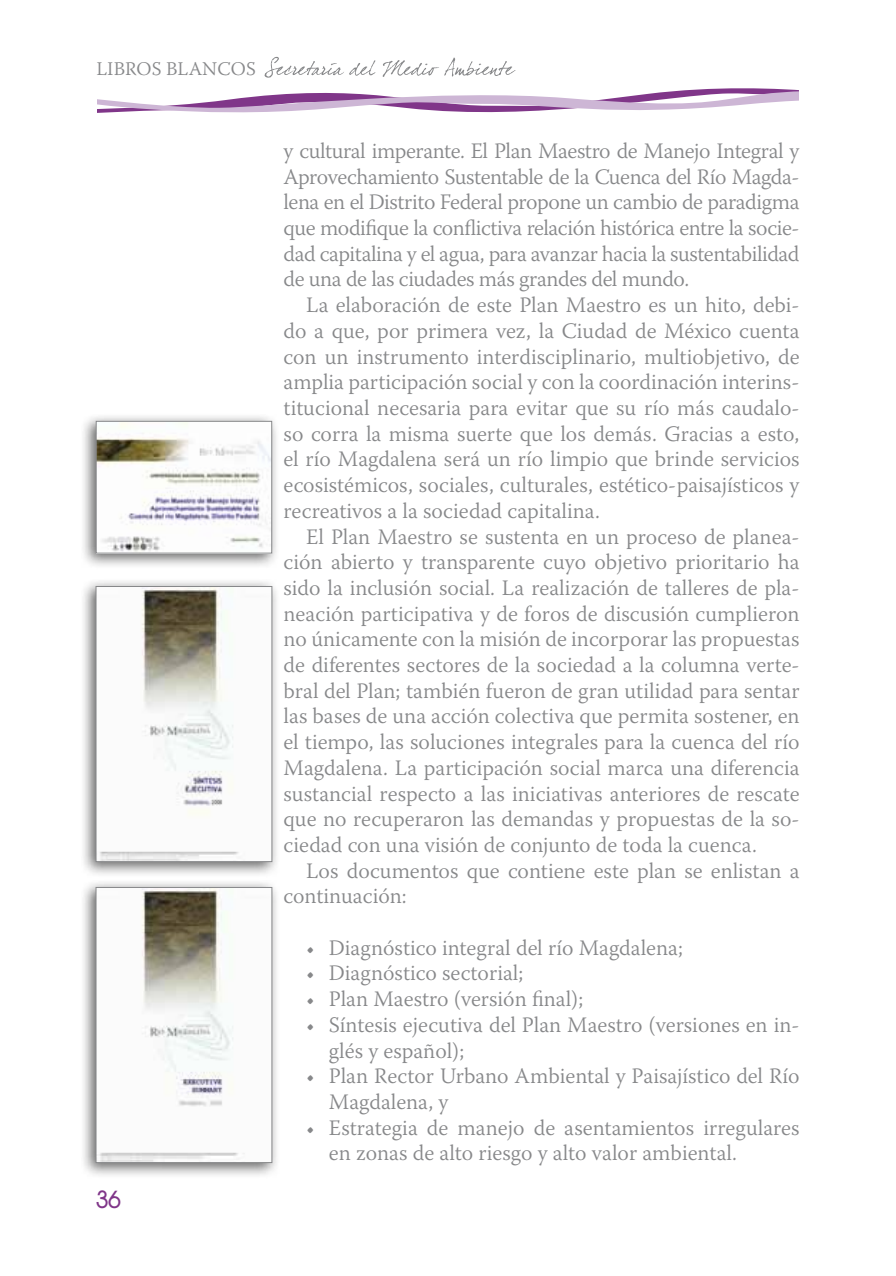
<style>
.page{position:relative;width:896px;height:1276px;background:#fff}
.page>*{position:absolute;margin:0;border:0;box-sizing:border-box;transform-origin:0 0}
.t1{font:700 24px "Quinfo";color:#803689}
.t2{font:300 22px/25.6px "Warnock Pro";color:#87888a}
.t3{font:300 19.2px "Warnock Pro";letter-spacing:.01em;color:#87888a}
</style>
<div class="page">
<svg style="left:97px;top:57px;width:702px;height:56px"></svg>
<div style="left:80px;top:413px;width:200px;height:157px;background:#000;opacity:.6"></div>
<img style="left:98px;top:423px;width:172px;height:128px">
<div style="left:96px;top:421px;width:176px;height:132px;border:1px solid #87888a"></div>
<div style="left:79px;top:578px;width:201px;height:300px;background:#000;opacity:.6"></div>
<img style="left:98px;top:588px;width:172px;height:272px">
<div style="left:96px;top:586px;width:176px;height:276px;border:1px solid #87888a"></div>
<div style="left:79px;top:879px;width:201px;height:300px;background:#000;opacity:.6"></div>
<img style="left:98px;top:889px;width:172px;height:272px">
<div style="left:96px;top:887px;width:176px;height:276px;border:1px solid #87888a"></div>
<p class="t3" style="left:96px;top:57px;width:161px">LIBROS BLANCOS</p>
<p class="t1" style="left:96px;top:1185px;width:26px">36</p>
<p class="t2" style="left:283px;top:138px;width:518px;text-align:justify">y cultural imperante. El Plan Maestro de Manejo Integral y Aprovechamiento Sustentable de la Cuenca del Río Magda&shy;lena en el Distrito Federal propone un cambio de paradigma que modifique la conflictiva relación histórica entre la socie&shy;dad capitalina y el agua, para avanzar hacia la sustentabilidad de una de las ciudades más grandes del mundo.</p>
<p class="t2" style="left:283px;top:292px;width:518px;text-align:justify;text-indent:23px">La elaboración de este Plan Maestro es un hito, debi&shy;do a que, por primera vez, la Ciudad de México cuenta con un instrumento interdisciplinario, multiobjetivo, de amplia participación social y con la coordinación interins&shy;titucional necesaria para evitar que su río más caudalo&shy;so corra la misma suerte que los demás. Gracias a esto, el río Magdalena será un río limpio que brinde servicios ecosistémicos, sociales, culturales, estético-paisajísticos y recreativos a la sociedad capitalina.</p>
<p class="t2" style="left:283px;top:523px;width:517px;text-align:justify;text-indent:23px">El Plan Maestro se sustenta en un proceso de planea&shy;ción abierto y transparente cuyo objetivo prioritario ha sido la inclusión social. La realización de talleres de pla&shy;neación participativa y de foros de discusión cumplieron no únicamente con la misión de incorporar las propuestas de diferentes sectores de la sociedad a la columna verte&shy;bral del Plan; también fueron de gran utilidad para sentar las bases de una acción colectiva que permita sostener, en el tiempo, las soluciones integrales para la cuenca del río Magdalena. La participación social marca una diferencia sustancial respecto a las iniciativas anteriores de rescate que no recuperaron las demandas y propuestas de la so&shy;ciedad con una visión de conjunto de toda la cuenca.</p>
<p class="t2" style="left:283px;top:857px;width:517px;text-indent:23px">Los documentos que contiene este plan se enlistan a continuación:</p>
<p class="t2" style="left:306px;top:934px;width:378px">• Diagnóstico integral del río Magdalena;</p>
<p class="t2" style="left:306px;top:960px;width:219px">• Diagnóstico sectorial;</p>
<p class="t2" style="left:306px;top:985px;width:278px">• Plan Maestro (versión final);</p>
<p class="t2" style="left:329px;top:1011px;width:472px;text-indent:-23px">• Síntesis ejecutiva del Plan Maestro (versiones en in&shy;glés y español);</p>
<p class="t2" style="left:329px;top:1063px;width:472px;text-indent:-23px">• Plan Rector Urbano Ambiental y Paisajístico del Río<br>Magdalena, y</p>
<p class="t2" style="left:329px;top:1114px;width:472px;text-indent:-23px">• Estrategia de manejo de asentamientos irregulares en zonas de alto riesgo y alto valor ambiental.</p>
</div>
